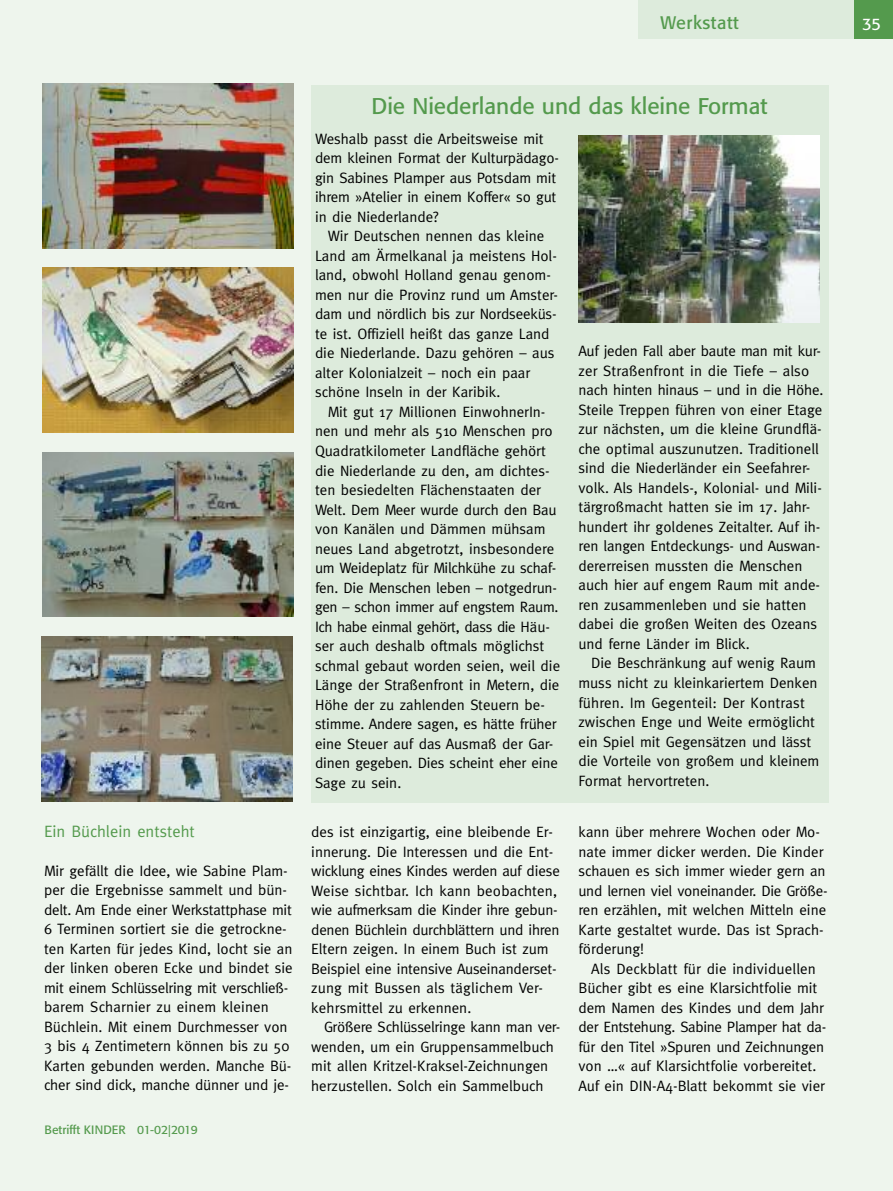
<style>
.page{position:relative;width:893px;height:1191px;background:#eef5ed}
.page>*{position:absolute;margin:0;border:0;box-sizing:border-box;transform-origin:0 0}
.t1{font:22.5px "Formata";color:#549a4d}
.t2{font:18px "Formata";letter-spacing:.03em;color:#549a4d}
.t3{font:16.5px "Meta";color:#549a4d}
.t4{font:16.5px "Formata";color:#fff}
.t5{font:15px/19.5px "Meta";color:#000}
.t6{font:12px "Formata";color:#549a4d}
</style>
<div class="page">
<div style="left:638px;top:0;width:255px;height:38px;background:#ddebdc"></div>
<div style="left:855px;top:0;width:38px;height:38px;background:#549a4d"></div>
<div style="left:310px;top:85px;width:518px;height:718px;background:#ddebdc"></div>
<img style="left:578px;top:136px;width:241px;height:186px">
<img style="left:43px;top:83px;width:250px;height:165px">
<img style="left:43px;top:267px;width:250px;height:165px">
<img style="left:43px;top:452px;width:250px;height:165px">
<img style="left:42px;top:636px;width:251px;height:165px">
<p class="t2" style="left:660px;top:15px;width:80px">Werkstatt</p>
<p class="t4" style="left:862px;top:17px;width:20px">35</p>
<p class="t3" style="left:44px;top:821px;width:152px">Ein Büchlein entsteht</p>
<p class="t5" style="left:44px;top:860px;width:250px">Mir gefällt die Idee, wie Sabine Plam&shy;per die Ergebnisse sammelt und bün&shy;delt. Am Ende einer Werkstattphase mit 6 Terminen sortiert sie die getrockne&shy;ten Karten für jedes Kind, locht sie an der linken oberen Ecke und bindet sie mit einem Schlüsselring mit verschließ&shy;barem Scharnier zu einem kleinen Büchlein. Mit einem Durchmesser von 3 bis 4 Zentimetern können bis zu 50<br>Karten gebunden werden. Manche Bü&shy;cher sind dick, manche dünner und je-</p>
<p class="t6" style="left:45px;top:1124px;width:155px">Betrifft KINDER 01-02|2019</p>
<h1 class="t1" style="left:371px;top:96px;width:398px">Die Niederlande und das kleine Format</h1>
<p class="t5" style="left:315px;top:129px;width:246px">Weshalb passt die Arbeitsweise mit dem kleinen Format der Kulturpädago&shy;gin Sabines Plamper aus Potsdam mit ihrem »Atelier in einem Koffer« so gut in die Niederlande?</p>
<p class="t5" style="left:315px;top:226px;width:245px;text-indent:13px">Wir Deutschen nennen das kleine Land am Ärmelkanal ja meistens Hol&shy;land, obwohl Holland genau genom&shy;men nur die Provinz rund um Amster&shy;dam und nördlich bis zur Nordseeküs&shy;te ist. Offiziell heißt das ganze Land die Niederlande. Dazu gehören – aus alter Kolonialzeit – noch ein paar schöne Inseln in der Karibik.</p>
<p class="t5" style="left:315px;top:402px;width:247px;text-indent:13px">Mit gut 17 Millionen EinwohnerIn&shy;nen und mehr als 510 Menschen pro Quadratkilometer Landfläche gehört die Niederlande zu den, am dichtes&shy;ten besiedelten Flächenstaaten der Welt. Dem Meer wurde durch den Bau von Kanälen und Dämmen mühsam neues Land abgetrotzt, insbesondere um Weideplatz für Milchkühe zu schaf&shy;fen. Die Menschen leben – notgedrun&shy;gen – schon immer auf engstem Raum.<br>Ich habe einmal gehört, dass die Häu&shy;ser auch deshalb oftmals möglichst schmal gebaut worden seien, weil die Länge der Straßenfront in Metern, die Höhe der zu zahlenden Steuern be&shy;stimme. Andere sagen, es hätte früher eine Steuer auf das Ausmaß der Gar&shy;dinen gegeben. Dies scheint eher eine Sage zu sein.</p>
<p class="t5" style="left:311px;top:822px;width:250px">des ist einzigartig, eine bleibende Er&shy;innerung. Die Interessen und die Ent&shy;wicklung eines Kindes werden auf diese Weise sichtbar. Ich kann beobachten, wie aufmerksam die Kinder ihre gebun&shy;denen Büchlein durchblättern und ihren Eltern zeigen. In einem Buch ist zum Beispiel eine intensive Auseinanderset&shy;zung mit Bussen als täglichem Ver&shy;kehrsmittel zu erkennen.</p>
<p class="t5" style="left:311px;top:1017px;width:250px;text-indent:13px">Größere Schlüsselringe kann man ver&shy;wenden, um ein Gruppensammelbuch mit allen Kritzel-Kraksel-Zeichnungen herzustellen. Solch ein Sammelbuch</p>
<p class="t5" style="left:578px;top:341px;width:246px">Auf jeden Fall aber baute man mit kur&shy;zer Straßenfront in die Tiefe – also nach hinten hinaus – und in die Höhe.<br>Steile Treppen führen von einer Etage zur nächsten, um die kleine Grundflä&shy;che optimal auszunutzen. Traditionell sind die Niederländer ein Seefahrer&shy;volk. Als Handels-, Kolonial- und Mili&shy;tärgroßmacht hatten sie im 17. Jahr&shy;hundert ihr goldenes Zeitalter. Auf ih&shy;ren langen Entdeckungs- und Auswan&shy;dererreisen mussten die Menschen auch hier auf engem Raum mit ande&shy;ren zusammenleben und sie hatten dabei die großen Weiten des Ozeans und ferne Länder im Blick.</p>
<p class="t5" style="left:578px;top:653px;width:242px;text-indent:13px">Die Beschränkung auf wenig Raum muss nicht zu kleinkariertem Denken führen. Im Gegenteil: Der Kontrast zwischen Enge und Weite ermöglicht ein Spiel mit Gegensätzen und lässt die Vorteile von großem und kleinem Format hervortreten.</p>
<p class="t5" style="left:578px;top:822px;width:251px">kann über mehrere Wochen oder Mo&shy;nate immer dicker werden. Die Kinder schauen es sich immer wieder gern an und lernen viel voneinander. Die Größe&shy;ren erzählen, mit welchen Mitteln eine Karte gestaltet wurde. Das ist Sprach&shy;förderung!</p>
<p class="t5" style="left:578px;top:958px;width:249px;text-indent:13px">Als Deckblatt für die individuellen Bücher gibt es eine Klarsichtfolie mit dem Namen des Kindes und dem Jahr der Entstehung. Sabine Plamper hat da&shy;für den Titel »Spuren und Zeichnungen von …« auf Klarsichtfolie vorbereitet.<br>Auf ein DIN-A4-Blatt bekommt sie vier</p>
</div>
